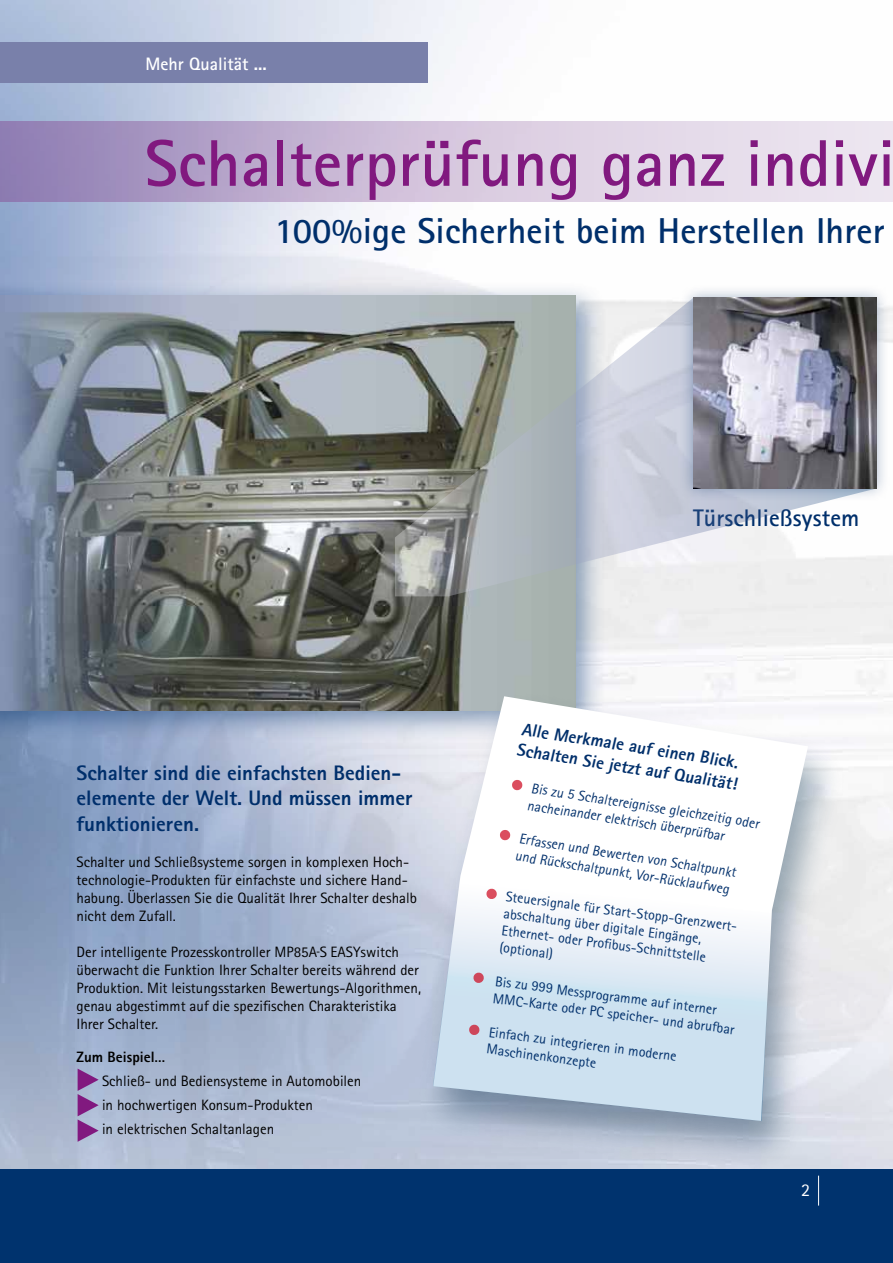
<style>
.page{position:relative;width:893px;height:1263px;background:#fff}
.page>*{position:absolute;margin:0;border:0;box-sizing:border-box;transform-origin:0 0}
.t1{font:700 66px "Rotis Sans Serif";letter-spacing:.005em;color:#81197f}
.t2{font:700 36px "Rotis Sans Serif";letter-spacing:.005em;color:#002f6b}
.t3{font:700 24px "Rotis Sans Serif";letter-spacing:.005em;color:#002f6b}
.t4{font:800 21px/25.2px "Rotis Sans Serif";color:#002f6b}
.t5{font:700 18px "Rotis Sans Serif";color:#fff}
.t6{font:18px "Agfa Rotis Sans Serif";color:#fff}
.t7{font:800 17.7px/21.1px "Rotis Sans Serif";color:#002f6b;scale:.96 1}
.t8{font:15px/18px "Rotis Sans Serif";color:#000}
.t9{font:800 15px "Rotis Sans Serif";color:#000}
.t10{font:14.4px/17.4px "Rotis Sans Serif";color:#002f6b;scale:.96 1}
.t11{font:14.25px/16.8px "Rotis Sans Serif";color:#002f6b}
.s1{font-weight:700;font-size:7.5px}
</style>
<div class="page">
<hr style="left:892px;top:600px;width:1px;height:520px;background:#81197f">
<div style="left:0;top:280px;width:607px;height:462px;background:#00336e;opacity:.45"></div>
<img style="left:0;top:295px;width:575px;height:415px">
<svg style="left:78px;top:1068px;width:21px;height:74px"></svg>
<svg style="left:395px;top:298px;width:482px;height:298px"></svg>
<div style="left:679px;top:284px;width:211px;height:218px;background:#002f6b;opacity:.35"></div>
<img style="left:693px;top:297px;width:184px;height:192px">
<img style="left:322px;top:610px;width:571px;height:559px">
<svg style="left:433px;top:696px;width:375px;height:425px"></svg>
<svg style="left:433px;top:878px;width:338px;height:243px"></svg>
<svg style="left:511px;top:779px;width:12px;height:12px"></svg>
<svg style="left:499px;top:829px;width:12px;height:12px"></svg>
<svg style="left:486px;top:888px;width:11px;height:12px"></svg>
<svg style="left:473px;top:972px;width:11px;height:12px"></svg>
<svg style="left:468px;top:1024px;width:12px;height:12px"></svg>
<div style="left:0;top:43px;width:427px;height:40px;background:#7980aa"></div>
<div style="left:0;top:121px;width:893px;height:81px;background:linear-gradient(to right,#9b87b9,#fcf4f8)"></div>
<div style="left:0;top:1169px;width:893px;height:94px;background:#00336e"></div>
<svg style="left:818px;top:1176px;width:1px;height:29px"></svg>
<p class="t5" style="left:146px;top:52px;width:123px">Mehr Qualität ...</p>
<h1 class="t1" style="left:145px;top:122px;width:752px">Schalterprüfung ganz indivi</h1>
<h2 class="t2" style="left:275px;top:208px;width:612px">100%ige Sicherheit beim Herstellen Ihrer</h2>
<h3 class="t3" style="left:693px;top:503px;width:168px">Türschließsystem</h3>
<h3 class="t4" style="left:77px;top:760px;width:337px">Schalter sind die einfachsten Bedien&shy;elemente der Welt. Und müssen immer funktionieren.</h3>
<p class="t8" style="left:77px;top:852px;width:342px">Schalter und Schließsysteme sorgen in komplexen Hoch&shy;technologie-Produkten für einfachste und sichere Hand&shy;habung. Überlassen Sie die Qualität Ihrer Schalter deshalb nicht dem Zufall.</p>
<p class="t8" style="left:77px;top:942px;width:346px">Der intelligente Prozesskontroller MP85A<span class="s1">-</span>S EASYswitch überwacht die Funktion Ihrer Schalter bereits während der Produktion. Mit leistungsstarken Bewertungs-Algorithmen, genau abgestimmt auf die spezifischen Charakteristika Ihrer Schalter.</p>
<p class="t9" style="left:77px;top:1047px;width:90px">Zum Beispiel…</p>
<p class="t8" style="left:102px;top:1068px;width:261px;line-height:24px">Schließ- und Bediensysteme in Automobilen in hochwertigen Konsum-Produkten<br>in elektrischen Schaltanlagen</p>
<p class="t7" style="left:522px;top:717px;width:234px;rotate:9deg">Alle Merkmale auf einen Blick.<br>Schalten Sie jetzt auf Qualität!</p>
<p class="t10" style="left:532px;top:779px;width:243px;rotate:9deg">Bis zu 5 Schaltereignisse gleichzeitig oder nacheinander elektrisch überprüfbar</p>
<p class="t10" style="left:520px;top:829px;width:231px;rotate:9deg">Erfassen und Bewerten von Schaltpunkt und Rückschaltpunkt, Vor-Rücklaufweg</p>
<p class="t11" style="left:507px;top:888px;width:236px;rotate:7deg">Steuersignale für Start-Stopp-Grenzwert&shy;abschaltung über digitale Eingänge, Ethernet- oder Profi bus-Schnittstelle (optional)</p>
<p class="t11" style="left:496px;top:973px;width:245px;line-height:17.2px;rotate:7deg">Bis zu 999 Messprogramme auf interner<br>MMC-Karte oder PC speicher- und abrufbar</p>
<p class="t11" style="left:490px;top:1024px;width:191px;rotate:7deg">Einfach zu integrieren in moderne<br>Maschinenkonzepte</p>
<p class="t6" style="left:801px;top:1179px;width:10px">2</p>
</div>
